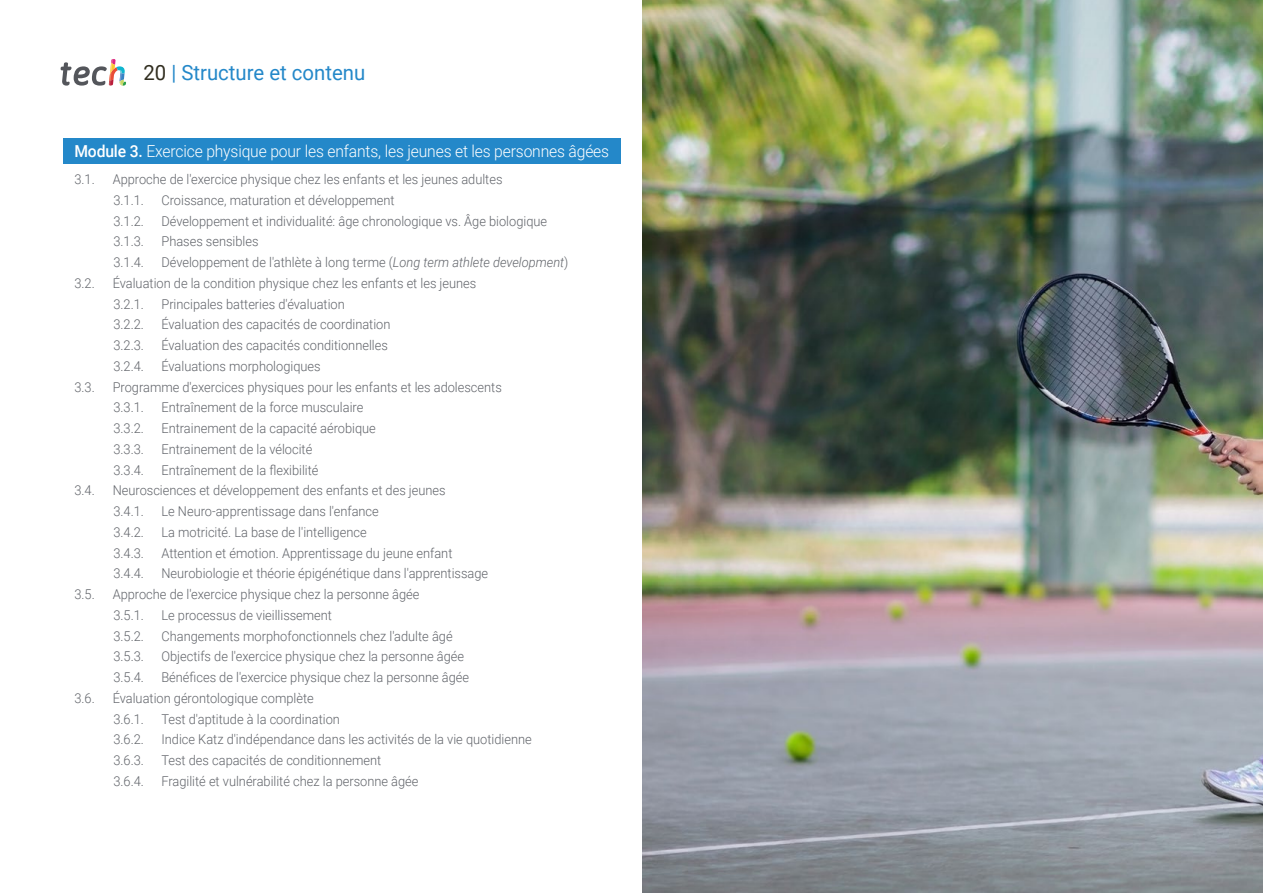
<style>
.page{position:relative;width:1263px;height:893px;background:#fff}
.page>*{position:absolute;margin:0;border:0;box-sizing:border-box;transform-origin:0 0}
.t1{font:21px "Roboto";color:#2488c9}
.t2{font:300 16.5px "Roboto";letter-spacing:-.01em;color:#fff;scale:.95 1}
.t3{font:300 13.5px/20.7px "Roboto";color:#61646a;scale:.95 1}
.s1{color:#312e20}
.s2{font-weight:500}
.s3{font-style:italic}
</style>
<div class="page">
<img style="left:642px;top:0;width:621px;height:893px">
<div style="left:63px;top:138px;width:558px;height:25px;background:#2488c9"></div>
<svg style="left:61px;top:59px;width:65px;height:27px"></svg>
<h1 class="t1" style="left:144px;top:57px;width:223px"><span class="s1">20</span> | Structure et contenu</h1>
<p class="t2" style="left:74px;top:140px;width:564px"><span class="s2">Module 3.</span> Exercice physique pour les enfants, les jeunes et les personnes âgées</p>
<p class="t3" style="left:74px;top:168px;width:23px">3.1.</p>
<p class="t3" style="left:113px;top:168px;width:412px">Approche de l'exercice physique chez les enfants et les jeunes adultes<br>3.1.1.</p>
<p class="t3" style="left:161px;top:189px;width:247px">Croissance, maturation et développement</p>
<p class="t3" style="left:113px;top:210px;width:34px">3.1.2.</p>
<p class="t3" style="left:161px;top:210px;width:408px">Développement et individualité: âge chronologique vs. Âge biologique</p>
<p class="t3" style="left:113px;top:231px;width:34px">3.1.3.</p>
<p class="t3" style="left:161px;top:231px;width:104px">Phases sensibles</p>
<p class="t3" style="left:113px;top:251px;width:34px">3.1.4.</p>
<p class="t3" style="left:161px;top:251px;width:430px">Développement de l'athlète à long terme (<span class="s3">Long term athlete development</span>)</p>
<p class="t3" style="left:74px;top:272px;width:23px">3.2.</p>
<p class="t3" style="left:113px;top:272px;width:384px">Évaluation de la condition physique chez les enfants et les jeunes<br>3.2.1.</p>
<p class="t3" style="left:161px;top:293px;width:195px">Principales batteries d'évaluation</p>
<p class="t3" style="left:113px;top:314px;width:34px">3.2.2.</p>
<p class="t3" style="left:161px;top:314px;width:243px">Évaluation des capacités de coordination</p>
<p class="t3" style="left:113px;top:334px;width:34px">3.2.3.</p>
<p class="t3" style="left:161px;top:334px;width:240px">Évaluation des capacités conditionnelles</p>
<p class="t3" style="left:113px;top:355px;width:34px">3.2.4.</p>
<p class="t3" style="left:161px;top:355px;width:169px">Évaluations morphologiques</p>
<p class="t3" style="left:74px;top:376px;width:23px">3.3.</p>
<p class="t3" style="left:113px;top:376px;width:411px">Programme d'exercices physiques pour les enfants et les adolescents<br>3.3.1.</p>
<p class="t3" style="left:161px;top:397px;width:214px">Entraînement de la force musculaire</p>
<p class="t3" style="left:113px;top:417px;width:34px">3.3.2.</p>
<p class="t3" style="left:161px;top:417px;width:227px">Entrainement de la capacité aérobique</p>
<p class="t3" style="left:113px;top:438px;width:34px">3.3.3.</p>
<p class="t3" style="left:161px;top:438px;width:160px">Entrainement de la vélocité</p>
<p class="t3" style="left:113px;top:459px;width:34px">3.3.4.</p>
<p class="t3" style="left:161px;top:459px;width:167px">Entraînement de la flexibilité</p>
<p class="t3" style="left:74px;top:480px;width:23px">3.4.</p>
<p class="t3" style="left:113px;top:480px;width:352px">Neurosciences et développement des enfants et des jeunes<br>3.4.1.</p>
<p class="t3" style="left:161px;top:500px;width:230px">Le Neuro-apprentissage dans l'enfance</p>
<p class="t3" style="left:113px;top:521px;width:34px">3.4.2.</p>
<p class="t3" style="left:161px;top:521px;width:218px">La motricité. La base de l'intelligence</p>
<p class="t3" style="left:113px;top:542px;width:34px">3.4.3.</p>
<p class="t3" style="left:161px;top:542px;width:308px">Attention et émotion. Apprentissage du jeune enfant</p>
<p class="t3" style="left:113px;top:563px;width:34px">3.4.4.</p>
<p class="t3" style="left:161px;top:563px;width:345px">Neurobiologie et théorie épigénétique dans l'apprentissage</p>
<p class="t3" style="left:74px;top:583px;width:23px">3.5.</p>
<p class="t3" style="left:113px;top:583px;width:324px">Approche de l'exercice physique chez la personne âgée<br>3.5.1.</p>
<p class="t3" style="left:161px;top:604px;width:181px">Le processus de vieillissement</p>
<p class="t3" style="left:113px;top:625px;width:34px">3.5.2.</p>
<p class="t3" style="left:161px;top:625px;width:308px">Changements morphofonctionnels chez l'adulte âgé</p>
<p class="t3" style="left:113px;top:646px;width:34px">3.5.3.</p>
<p class="t3" style="left:161px;top:646px;width:320px">Objectifs de l'exercice physique chez la personne âgée</p>
<p class="t3" style="left:113px;top:666px;width:34px">3.5.4.</p>
<p class="t3" style="left:161px;top:666px;width:325px">Bénéfices de l'exercice physique chez la personne âgée</p>
<p class="t3" style="left:74px;top:687px;width:23px">3.6.</p>
<p class="t3" style="left:113px;top:687px;width:213px">Évaluation gérontologique complète<br>3.6.1.</p>
<p class="t3" style="left:161px;top:708px;width:189px">Test d'aptitude à la coordination</p>
<p class="t3" style="left:113px;top:729px;width:34px">3.6.2.</p>
<p class="t3" style="left:161px;top:729px;width:391px">Indice Katz d'indépendance dans les activités de la vie quotidienne</p>
<p class="t3" style="left:113px;top:749px;width:34px">3.6.3.</p>
<p class="t3" style="left:161px;top:749px;width:233px">Test des capacités de conditionnement</p>
<p class="t3" style="left:113px;top:770px;width:34px">3.6.4.</p>
<p class="t3" style="left:161px;top:770px;width:272px">Fragilité et vulnérabilité chez la personne âgée</p>
</div>
